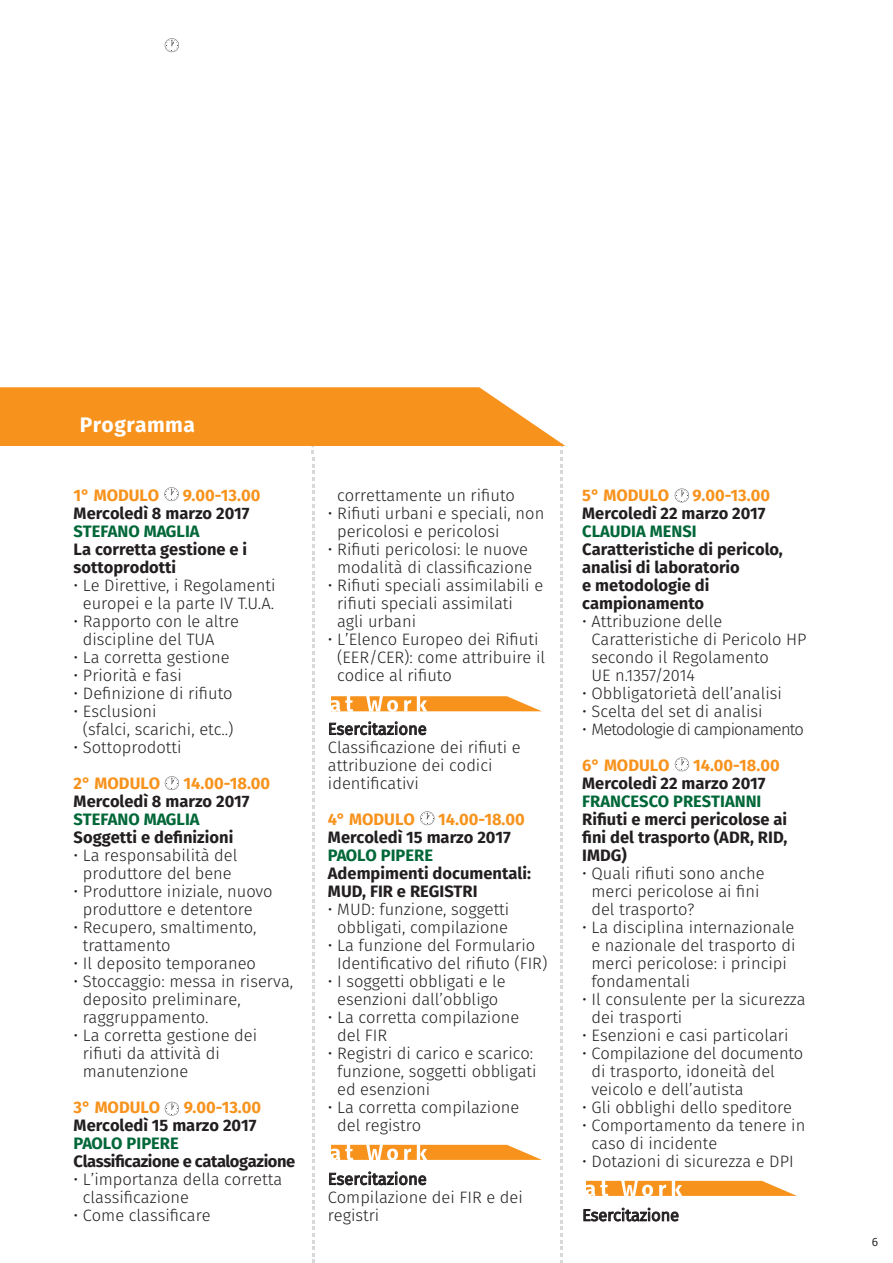
<style>
.page{position:relative;width:893px;height:1263px;background:#fff}
.page>*{position:absolute;margin:0;border:0;box-sizing:border-box;transform-origin:0 0}
.t1{font:700 21px "Fira Sans";letter-spacing:.025em;color:#fff}
.t2{font:300 16.5px/18px "Fira Sans";color:#231f20}
.t3{font:700 16.5px/18px "Fira Sans";color:#231f20}
.t4{font:700 16.5px "Fira Sans";color:#f7931d}
.t5{font:700 16.5px "Fira Sans";color:#006738}
.t6{font:16.5px "Fira Sans";color:#231f20}
.t7{font:700 16.5px "Fira Sans";letter-spacing:-.025em;color:#231f20}
.t8{font:300 16.5px "Fira Sans";letter-spacing:-.05em;color:#231f20}
.t9{font:12px "Fira Sans";color:#231f20}
</style>
<div class="page">
<svg style="left:584px;top:1208px;width:66px;height:13px"></svg>
<div style="left:652px;top:1212px;width:8px;height:9px;border:1px solid #231f20;border-radius:50%"></div>
<div style="left:653px;top:1213px;width:6px;height:7px;border:1px solid #231f20;border-radius:50%"></div>
<svg style="left:662px;top:1211px;width:17px;height:10px"></svg>
<svg style="left:165px;top:38px;width:14px;height:14px"></svg>
<svg style="left:675px;top:488px;width:14px;height:14px"></svg>
<svg style="left:675px;top:757px;width:14px;height:14px"></svg>
<svg style="left:586px;top:1181px;width:211px;height:15px"></svg>
<svg style="left:0;top:387px;width:565px;height:876px"></svg>
<p class="t1" style="left:80px;top:414px;width:117px">Programma</p>
<p class="t4" style="left:74px;top:487px;width:87px">1° MODULO</p>
<p class="t4" style="left:183px;top:487px;width:79px">9.00-13.00</p>
<p class="t3" style="left:74px;top:505px;width:177px">Mercoledì 8 marzo 2017</p>
<p class="t5" style="left:74px;top:523px;width:128px">STEFANO MAGLIA</p>
<p class="t3" style="left:74px;top:541px;width:175px">La corretta gestione e i sottoprodotti</p>
<p class="t2" style="left:74px;top:577px;width:203px;text-align:center">• Le Direttive, i Regolamenti europei e la parte IV T.U.A.</p>
<p class="t2" style="left:83px;top:613px;width:158px;text-indent:-9px">• Rapporto con le altre discipline del TUA</p>
<p class="t2" style="left:74px;top:649px;width:158px">• La corretta gestione</p>
<p class="t2" style="left:74px;top:667px;width:110px">• Priorità e fasi</p>
<p class="t2" style="left:74px;top:685px;width:161px">• Definizione di rifiuto</p>
<p class="t2" style="left:83px;top:703px;width:152px;text-indent:-9px">• Esclusioni<br>(sfalci, scarichi, etc..)</p>
<p class="t2" style="left:74px;top:739px;width:109px">• Sottoprodotti</p>
<p class="t4" style="left:74px;top:775px;width:88px">2° MODULO</p>
<p class="t4" style="left:184px;top:775px;width:88px">14.00-18.00</p>
<p class="t3" style="left:74px;top:793px;width:177px">Mercoledì 8 marzo 2017</p>
<p class="t5" style="left:74px;top:811px;width:128px">STEFANO MAGLIA</p>
<p class="t3" style="left:74px;top:829px;width:161px">Soggetti e definizioni</p>
<p class="t2" style="left:74px;top:847px;width:165px;text-align:center">• La responsabilità del produttore del bene</p>
<p class="t2" style="left:83px;top:883px;width:191px;text-indent:-9px">• Produttore iniziale, nuovo produttore e detentore</p>
<p class="t2" style="left:83px;top:919px;width:175px;text-indent:-9px">• Recupero, smaltimento, trattamento</p>
<p class="t2" style="left:74px;top:955px;width:184px">• Il deposito temporaneo</p>
<p class="t2" style="left:83px;top:973px;width:212px;text-indent:-9px">• Stoccaggio: messa in riserva, deposito preliminare, raggruppamento.</p>
<p class="t2" style="left:83px;top:1027px;width:176px;text-indent:-9px">• La corretta gestione dei rifiuti da attività di manutenzione</p>
<p class="t4" style="left:74px;top:1099px;width:88px">3° MODULO</p>
<p class="t4" style="left:184px;top:1099px;width:79px">9.00-13.00</p>
<p class="t3" style="left:74px;top:1117px;width:184px">Mercoledì 15 marzo 2017</p>
<p class="t5" style="left:74px;top:1135px;width:107px">PAOLO PIPERE</p>
<p class="t7" style="left:74px;top:1153px;width:223px">Classificazione e catalogazione</p>
<p class="t2" style="left:83px;top:1171px;width:201px;text-indent:-9px">• L’importanza della corretta classificazione</p>
<p class="t2" style="left:74px;top:1207px;width:139px">• Come classificare</p>
<p class="t2" style="left:337px;top:487px;width:179px">correttamente un rifiuto</p>
<p class="t2" style="left:337px;top:505px;width:209px;text-indent:-9px">• Rifiuti urbani e speciali, non pericolosi e pericolosi</p>
<p class="t2" style="left:328px;top:541px;width:206px;text-align:center">• Rifiuti pericolosi: le nuove modalità di classificazione</p>
<p class="t2" style="left:337px;top:577px;width:208px;text-indent:-9px">• Rifiuti speciali assimilabili e rifiuti speciali assimilati agli urbani</p>
<p class="t2" style="left:337px;top:631px;width:209px;text-indent:-9px">• L’Elenco Europeo dei Rifiuti (EER/CER): come attribuire il codice al rifiuto</p>
<p class="t6" style="left:328px;top:721px;width:100px">Esercitazione</p>
<p class="t2" style="left:328px;top:739px;width:194px">Classificazione dei rifiuti e attribuzione dei codici identificativi</p>
<p class="t4" style="left:328px;top:811px;width:88px">4° MODULO</p>
<p class="t4" style="left:438px;top:811px;width:88px">14.00-18.00</p>
<p class="t3" style="left:328px;top:828px;width:184px">Mercoledì 15 marzo 2017</p>
<p class="t5" style="left:328px;top:847px;width:107px">PAOLO PIPERE</p>
<p class="t3" style="left:328px;top:864px;width:205px">Adempimenti documentali:<br>MUD, FIR e REGISTRI</p>
<p class="t2" style="left:328px;top:901px;width:183px;text-align:center">• MUD: funzione, soggetti obbligati, compilazione</p>
<p class="t2" style="left:337px;top:937px;width:212px;text-indent:-9px">• La funzione del Formulario<br>Identificativo del rifiuto (FIR)</p>
<p class="t2" style="left:328px;top:973px;width:179px;text-align:center">• I soggetti obbligati e le esenzioni dall’obbligo</p>
<p class="t2" style="left:337px;top:1009px;width:184px;text-indent:-9px">• La corretta compilazione del FIR</p>
<p class="t2" style="left:337px;top:1045px;width:201px;text-indent:-9px">• Registri di carico e scarico: funzione, soggetti obbligati ed esenzioni</p>
<p class="t2" style="left:337px;top:1099px;width:184px;text-indent:-9px">• La corretta compilazione del registro</p>
<p class="t6" style="left:328px;top:1171px;width:100px">Esercitazione</p>
<p class="t2" style="left:328px;top:1189px;width:196px">Compilazione dei FIR e dei registri</p>
<p class="t4" style="left:582px;top:487px;width:88px">5° MODULO</p>
<p class="t4" style="left:693px;top:487px;width:79px">9.00-13.00</p>
<p class="t3" style="left:582px;top:505px;width:185px">Mercoledì 22 marzo 2017</p>
<p class="t5" style="left:582px;top:523px;width:116px">CLAUDIA MENSI</p>
<p class="t3" style="left:582px;top:541px;width:202px">Caratteristiche di pericolo, analisi di laboratorio<br>e metodologie di campionamento</p>
<p class="t2" style="left:591px;top:613px;width:217px;text-indent:-9px">• Attribuzione delle<br>Caratteristiche di Pericolo HP secondo il Regolamento<br>UE n.1357/2014</p>
<p class="t2" style="left:582px;top:685px;width:201px">• Obbligatorietà dell’analisi</p>
<p class="t2" style="left:582px;top:703px;width:182px">• Scelta del set di analisi</p>
<p class="t8" style="left:582px;top:721px;width:223px">• Metodologie di campionamento</p>
<p class="t4" style="left:582px;top:757px;width:89px">6° MODULO</p>
<p class="t4" style="left:693px;top:757px;width:88px">14.00-18.00</p>
<p class="t3" style="left:582px;top:775px;width:185px">Mercoledì 22 marzo 2017</p>
<p class="t5" style="left:582px;top:793px;width:181px">FRANCESCO PRESTIANNI</p>
<p class="t3" style="left:582px;top:811px;width:207px;text-align:justify">Rifiuti e merci pericolose ai fini del trasporto (ADR, RID, IMDG)</p>
<p class="t2" style="left:591px;top:865px;width:175px;text-indent:-9px">• Quali rifiuti sono anche merci pericolose ai fini del trasporto?</p>
<p class="t2" style="left:591px;top:919px;width:205px;text-indent:-9px">• La disciplina internazionale e nazionale del trasporto di merci pericolose: i principi fondamentali</p>
<p class="t2" style="left:591px;top:991px;width:216px;text-indent:-9px">• Il consulente per la sicurezza dei trasporti</p>
<p class="t2" style="left:582px;top:1027px;width:208px">• Esenzioni e casi particolari</p>
<p class="t2" style="left:591px;top:1045px;width:213px;text-indent:-9px">• Compilazione del documento di trasporto, idoneità del veicolo e dell’autista</p>
<p class="t2" style="left:582px;top:1099px;width:211px">• Gli obblighi dello speditore</p>
<p class="t2" style="left:591px;top:1117px;width:215px;text-indent:-9px">• Comportamento da tenere in caso di incidente</p>
<p class="t2" style="left:582px;top:1153px;width:213px">• Dotazioni di sicurezza e DPI</p>
<p class="t6" style="left:582px;top:1207px;width:98px">Esercitazione</p>
<p class="t9" style="left:872px;top:1236px;width:8px">6</p>
</div>
